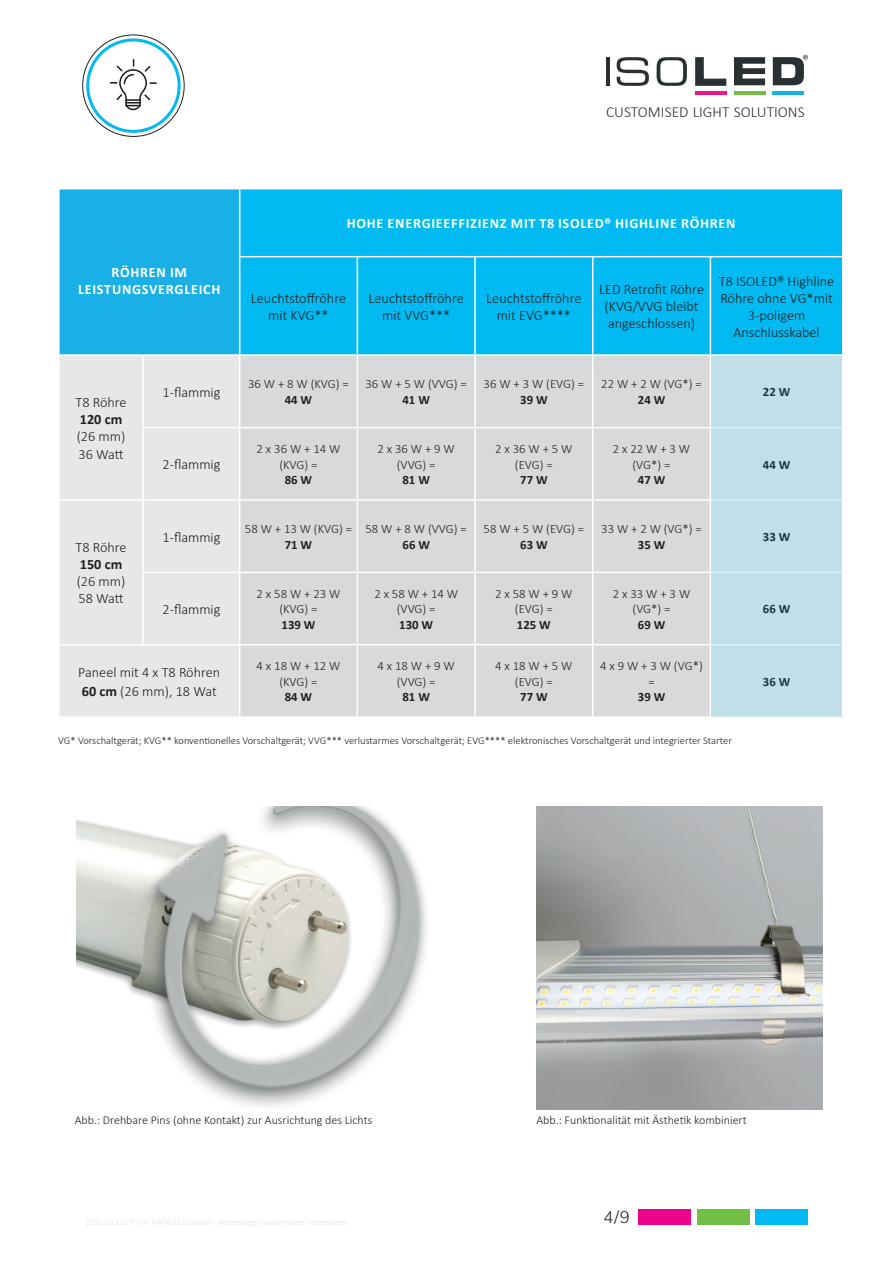
<style>
.page{position:relative;width:893px;height:1263px;background:#fff}
.page>*{position:absolute;margin:0;border:0;box-sizing:border-box;transform-origin:0 0}
.t1{font:300 16.5px "Muli";color:#231f20}
.t2{font:300 15.3px "Calibri";color:#2a2f32}
.t3{font:300 14.25px/17.1px "Calibri";color:#231f20;text-align:center}
.t4{font:700 14.25px/17.1px "Calibri";letter-spacing:.05em;color:#fff;text-align:center}
.t5{font:700 14.25px "Calibri";color:#231f20}
.t6{font:300 12.75px/15.3px "Calibri";color:#231f20;text-align:center}
.t7{font:700 12.75px "Calibri";color:#231f20}
.t8{font:300 12px "Calibri";color:#231f20}
.t9{font:300 10.5px "Calibri";color:#231f20}
.s1{font-weight:700}
</style>
<div class="page">
<div style="left:639px;top:1209px;width:52px;height:16px;background:#ed028c"></div>
<div style="left:756px;top:1209px;width:52px;height:16px;background:#00baf1"></div>
<div style="left:697px;top:1209px;width:52px;height:16px;background:#71bf44"></div>
<hr style="left:606px;top:57px;width:4px;height:29px;background:#2a2f32">
<svg style="left:617px;top:57px;width:32px;height:29px"></svg>
<svg style="left:657px;top:57px;width:30px;height:29px"></svg>
<svg style="left:695px;top:57px;width:31px;height:29px"></svg>
<svg style="left:734px;top:57px;width:31px;height:28px"></svg>
<hr style="left:695px;top:91px;width:31px;height:4px;background:#e9158b">
<hr style="left:734px;top:91px;width:31px;height:4px;background:#70be46">
<hr style="left:773px;top:91px;width:31px;height:4px;background:#18b1e7">
<svg style="left:773px;top:55px;width:35px;height:30px"></svg>
<svg style="left:110px;top:59px;width:47px;height:51px"></svg>
<div style="left:86px;top:38px;width:95px;height:95px;border:3px solid #00baf1;border-radius:50%"></div>
<div style="left:59px;top:189px;width:181px;height:166px;background:#18b0e6"></div>
<div style="left:240px;top:189px;width:602px;height:165px;background:#00baf1"></div>
<div style="left:60px;top:356px;width:179px;height:360px;background:#e6e7e9"></div>
<div style="left:240px;top:356px;width:470px;height:360px;background:#d8d9db"></div>
<hr style="left:357px;top:356px;width:1px;height:71px;background:#fff">
<hr style="left:474px;top:356px;width:2px;height:71px;background:#fff">
<hr style="left:592px;top:356px;width:1px;height:71px;background:#fff">
<hr style="left:240px;top:427px;width:117px;height:1px;background:#fff">
<hr style="left:357px;top:427px;width:118px;height:1px;background:#fff">
<hr style="left:357px;top:428px;width:1px;height:71px;background:#fff">
<hr style="left:475px;top:427px;width:118px;height:1px;background:#fff">
<hr style="left:474px;top:428px;width:2px;height:71px;background:#fff">
<hr style="left:593px;top:427px;width:117px;height:1px;background:#fff">
<hr style="left:592px;top:428px;width:1px;height:71px;background:#fff">
<hr style="left:240px;top:499px;width:117px;height:2px;background:#fff">
<hr style="left:357px;top:499px;width:118px;height:2px;background:#fff">
<hr style="left:357px;top:501px;width:1px;height:71px;background:#fff">
<hr style="left:475px;top:499px;width:118px;height:2px;background:#fff">
<hr style="left:474px;top:501px;width:2px;height:71px;background:#fff">
<hr style="left:593px;top:499px;width:117px;height:2px;background:#fff">
<hr style="left:592px;top:501px;width:1px;height:71px;background:#fff">
<hr style="left:240px;top:572px;width:117px;height:1px;background:#fff">
<hr style="left:357px;top:572px;width:118px;height:1px;background:#fff">
<hr style="left:357px;top:573px;width:1px;height:71px;background:#fff">
<hr style="left:475px;top:572px;width:118px;height:1px;background:#fff">
<hr style="left:474px;top:573px;width:2px;height:71px;background:#fff">
<hr style="left:593px;top:572px;width:117px;height:1px;background:#fff">
<hr style="left:592px;top:573px;width:1px;height:71px;background:#fff">
<hr style="left:240px;top:644px;width:117px;height:1px;background:#fff">
<hr style="left:357px;top:644px;width:118px;height:1px;background:#fff">
<hr style="left:357px;top:645px;width:1px;height:71px;background:#fff">
<hr style="left:475px;top:644px;width:118px;height:1px;background:#fff">
<hr style="left:474px;top:645px;width:2px;height:71px;background:#fff">
<hr style="left:593px;top:644px;width:117px;height:1px;background:#fff">
<hr style="left:592px;top:645px;width:1px;height:71px;background:#fff">
<hr style="left:58px;top:189px;width:2px;height:68px;background:#fff">
<hr style="left:58px;top:257px;width:2px;height:97px;background:#fff">
<hr style="left:239px;top:256px;width:118px;height:1px;background:#fff">
<hr style="left:357px;top:256px;width:118px;height:1px;background:#fff">
<hr style="left:357px;top:257px;width:1px;height:97px;background:#fff">
<hr style="left:475px;top:256px;width:118px;height:1px;background:#fff">
<hr style="left:474px;top:257px;width:2px;height:97px;background:#fff">
<hr style="left:593px;top:256px;width:117px;height:1px;background:#fff">
<hr style="left:592px;top:257px;width:1px;height:97px;background:#fff">
<hr style="left:710px;top:256px;width:133px;height:1px;background:#fff">
<hr style="left:710px;top:257px;width:1px;height:97px;background:#fff">
<hr style="left:239px;top:189px;width:1px;height:67px;background:#fff">
<hr style="left:239px;top:257px;width:1px;height:97px;background:#fff">
<hr style="left:58px;top:354px;width:85px;height:2px;background:#fff">
<hr style="left:143px;top:354px;width:97px;height:2px;background:#fff">
<hr style="left:143px;top:356px;width:1px;height:71px;background:#fff">
<hr style="left:143px;top:427px;width:97px;height:1px;background:#fff">
<hr style="left:143px;top:428px;width:1px;height:71px;background:#fff">
<hr style="left:58px;top:499px;width:85px;height:2px;background:#fff">
<hr style="left:143px;top:499px;width:97px;height:2px;background:#fff">
<hr style="left:143px;top:501px;width:1px;height:71px;background:#fff">
<hr style="left:143px;top:572px;width:97px;height:1px;background:#fff">
<hr style="left:143px;top:573px;width:1px;height:71px;background:#fff">
<hr style="left:58px;top:644px;width:85px;height:1px;background:#fff">
<hr style="left:143px;top:644px;width:97px;height:1px;background:#fff">
<div style="left:711px;top:356px;width:131px;height:360px;background:#c1dee9"></div>
<img style="left:77px;top:806px;width:350px;height:301px">
<img style="left:537px;top:806px;width:286px;height:304px">
<p class="t2" style="left:606px;top:102px;width:200px">CUSTOMISED LIGHT SOLUTIONS</p>
<p class="t4" style="left:78px;top:264px;width:144px">RÖHREN IM<br>LEISTUNGSVERGLEICH</p>
<p class="t3" style="left:75px;top:394px;width:53px">T8 Röhre</p>
<p class="t5" style="left:80px;top:409px;width:44px">120 cm</p>
<p class="t3" style="left:77px;top:428px;width:50px;text-align:left">(26 mm)<br>36 Watt</p>
<p class="t3" style="left:75px;top:539px;width:53px">T8 Röhre</p>
<p class="t5" style="left:80px;top:554px;width:44px">150 cm</p>
<p class="t3" style="left:77px;top:573px;width:50px;text-align:left">(26 mm)<br>58 Watt</p>
<p class="t3" style="left:163px;top:383px;width:59px">1-flammig</p>
<p class="t3" style="left:163px;top:456px;width:59px">2-flammig</p>
<p class="t3" style="left:163px;top:528px;width:59px">1-flammig</p>
<p class="t3" style="left:163px;top:600px;width:59px">2-flammig</p>
<p class="t4" style="left:347px;top:215px;width:390px">HOHE ENERGIEEFFIZIENZ MIT T8 ISOLED® HIGHLINE RÖHREN</p>
<p class="t3" style="left:251px;top:289px;width:97px">Leuchtstoffröhre mit KVG**</p>
<p class="t3" style="left:369px;top:289px;width:97px">Leuchtstoffröhre mit VVG***</p>
<p class="t3" style="left:486px;top:289px;width:97px">Leuchtstoffröhre mit EVG****</p>
<p class="t3" style="left:599px;top:281px;width:106px">LED Retrofit Röhre (KVG/VVG bleibt angeschlossen)</p>
<p class="t3" style="left:719px;top:272px;width:117px">T8 ISOLED® Highline<br>Röhre ohne VG*mit<br>3-poligem<br>Anschlusskabel</p>
<p class="t6" style="left:248px;top:376px;width:102px">36 W + 8 W (KVG) =</p>
<p class="t7" style="left:285px;top:390px;width:29px">44 W</p>
<p class="t6" style="left:365px;top:376px;width:103px">36 W + 5 W (VVG) =</p>
<p class="t7" style="left:402px;top:390px;width:29px">41 W</p>
<p class="t6" style="left:484px;top:376px;width:102px">36 W + 3 W (EVG) =</p>
<p class="t7" style="left:520px;top:390px;width:29px">39 W</p>
<p class="t6" style="left:601px;top:376px;width:102px">22 W + 2 W (VG*) =</p>
<p class="t7" style="left:638px;top:390px;width:29px">24 W</p>
<p class="t7" style="left:763px;top:383px;width:29px">22 W</p>
<p class="t6" style="left:257px;top:441px;width:85px">2 x 36 W + 14 W (KVG) =</p>
<p class="t7" style="left:285px;top:471px;width:29px">86 W</p>
<p class="t6" style="left:378px;top:441px;width:79px">2 x 36 W + 9 W (VVG) =</p>
<p class="t7" style="left:402px;top:471px;width:29px">81 W</p>
<p class="t6" style="left:495px;top:441px;width:79px">2 x 36 W + 5 W (EVG) =</p>
<p class="t7" style="left:520px;top:471px;width:29px">77 W</p>
<p class="t6" style="left:613px;top:441px;width:79px">2 x 22 W + 3 W (VG*) =</p>
<p class="t7" style="left:638px;top:471px;width:29px">47 W</p>
<p class="t7" style="left:763px;top:455px;width:29px">44 W</p>
<p class="t6" style="left:245px;top:521px;width:109px">58 W + 13 W (KVG) =</p>
<p class="t7" style="left:285px;top:535px;width:29px">71 W</p>
<p class="t6" style="left:365px;top:521px;width:103px">58 W + 8 W (VVG) =</p>
<p class="t7" style="left:402px;top:535px;width:29px">66 W</p>
<p class="t6" style="left:484px;top:521px;width:102px">58 W + 5 W (EVG) =</p>
<p class="t7" style="left:520px;top:535px;width:29px">63 W</p>
<p class="t6" style="left:601px;top:521px;width:102px">33 W + 2 W (VG*) =</p>
<p class="t7" style="left:638px;top:535px;width:29px">35 W</p>
<p class="t7" style="left:763px;top:528px;width:29px">33 W</p>
<p class="t6" style="left:257px;top:586px;width:85px">2 x 58 W + 23 W (KVG) =</p>
<p class="t7" style="left:282px;top:615px;width:35px">139 W</p>
<p class="t6" style="left:374px;top:586px;width:85px">2 x 58 W + 14 W (VVG) =</p>
<p class="t7" style="left:399px;top:615px;width:35px">130 W</p>
<p class="t6" style="left:495px;top:586px;width:79px">2 x 58 W + 9 W (EVG) =</p>
<p class="t7" style="left:517px;top:615px;width:35px">125 W</p>
<p class="t6" style="left:613px;top:586px;width:79px">2 x 33 W + 3 W (VG*) =</p>
<p class="t7" style="left:638px;top:615px;width:29px">69 W</p>
<p class="t7" style="left:763px;top:600px;width:29px">66 W</p>
<p class="t3" style="left:78px;top:662px;width:144px;line-height:19px;text-align:left">Paneel mit 4 x T8 Röhren<br><span class="s1">60 cm</span> (26 mm), 18 Wat</p>
<p class="t6" style="left:257px;top:658px;width:85px">4 x 18 W + 12 W (KVG) =</p>
<p class="t7" style="left:285px;top:688px;width:29px">84 W</p>
<p class="t6" style="left:378px;top:658px;width:79px">4 x 18 W + 9 W (VVG) =</p>
<p class="t7" style="left:402px;top:688px;width:29px">81 W</p>
<p class="t6" style="left:495px;top:658px;width:79px">4 x 18 W + 5 W (EVG) =</p>
<p class="t7" style="left:520px;top:688px;width:29px">77 W</p>
<p class="t6" style="left:600px;top:658px;width:104px">4 x 9 W + 3 W (VG*) =</p>
<p class="t7" style="left:638px;top:688px;width:29px">39 W</p>
<p class="t9" style="left:58px;top:733px;width:675px">VG* Vorschaltgerät; KVG** konventionelles Vorschaltgerät; VVG*** verlustarmes Vorschaltgerät; EVG**** elektronisches Vorschaltgerät und integrierter Starter</p>
<p class="t7" style="left:763px;top:672px;width:29px">36 W</p>
<p class="t8" style="left:75px;top:1113px;width:299px">Abb.: Drehbare Pins (ohne Kontakt) zur Ausrichtung des Lichts</p>
<p class="t8" style="left:536px;top:1113px;width:212px">Abb.: Funktionalität mit Ästhetik kombiniert</p>
<p class="t1" style="left:603px;top:1205px;width:28px">4/9</p>
</div>
